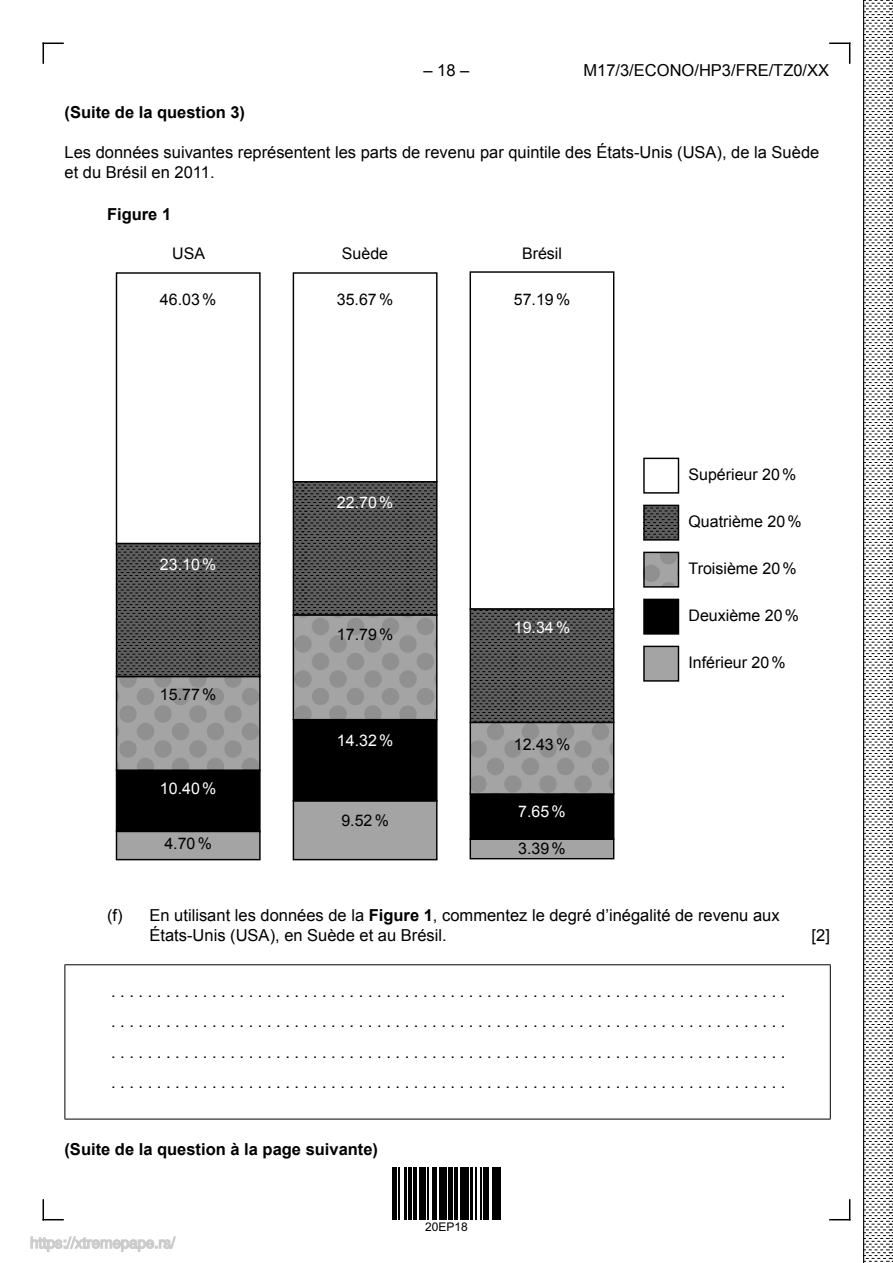
<style>
.page{position:relative;width:893px;height:1263px;background:#fff}
.page>*{position:absolute;margin:0;border:0;box-sizing:border-box;transform-origin:0 0}
.t1{font:16.5px/30.5px "Arial";color:#000}
.t2{font:700 16.5px "Arial";color:#000}
.t3{font:16.05px "Arial";color:#000}
.t4{font:16.05px "Arial";color:#fff}
.t5{font:12px "Arial";color:#000}
.s1{font-weight:700}
</style>
<div class="page">
<div style="left:643px;top:458px;width:36px;height:36px;border:1px solid #000"></div>
<svg style="left:645px;top:507px;width:32px;height:32px"></svg>
<div style="left:643px;top:505px;width:36px;height:36px;border:1px solid #000"></div>
<div style="left:643px;top:552px;width:36px;height:36px;border:1px solid #000"></div>
<div style="left:644px;top:552px;width:34px;height:35px;background:linear-gradient(to right,#9a9a9a,#9e9e9e)"></div>
<div style="left:644px;top:599px;width:34px;height:35px;background:#000"></div>
<div style="left:643px;top:599px;width:36px;height:36px;border:1px solid #000"></div>
<div style="left:644px;top:646px;width:34px;height:35px;background:#a4a4a4"></div>
<div style="left:643px;top:646px;width:36px;height:36px;border:1px solid #000"></div>
<div style="left:116px;top:272px;width:145px;height:272px;border:1px solid #000"></div>
<div style="left:116px;top:831px;width:144px;height:29px;background:#a4a4a4"></div>
<div style="left:116px;top:831px;width:145px;height:29px;border:1px solid #000"></div>
<div style="left:116px;top:770px;width:144px;height:61px;background:#000"></div>
<div style="left:116px;top:769px;width:145px;height:63px;border:1px solid #000"></div>
<div style="left:116px;top:676px;width:144px;height:94px;background:linear-gradient(to right,#9c9c9c,#9c9c9c)"></div>
<svg style="left:118px;top:545px;width:141px;height:130px;background:#4e4e4e"></svg>
<div style="left:116px;top:543px;width:145px;height:134px;border:1px solid #000"></div>
<div style="left:293px;top:272px;width:145px;height:210px;border:1px solid #000"></div>
<div style="left:293px;top:801px;width:144px;height:59px;background:#a4a4a4"></div>
<div style="left:293px;top:800px;width:145px;height:60px;border:1px solid #000"></div>
<div style="left:293px;top:720px;width:144px;height:81px;background:#000"></div>
<div style="left:293px;top:719px;width:145px;height:82px;border:1px solid #000"></div>
<div style="left:293px;top:615px;width:144px;height:105px;background:linear-gradient(to right,#9c9c9c,#9c9c9c)"></div>
<svg style="left:295px;top:483px;width:141px;height:131px;background:#4e4e4e"></svg>
<div style="left:293px;top:481px;width:145px;height:135px;border:1px solid #000"></div>
<div style="left:470px;top:271px;width:144px;height:339px;border:1px solid #000"></div>
<div style="left:470px;top:839px;width:144px;height:20px;background:#a4a4a4"></div>
<div style="left:470px;top:838px;width:144px;height:21px;border:1px solid #000"></div>
<div style="left:470px;top:794px;width:144px;height:45px;background:#000"></div>
<div style="left:470px;top:793px;width:144px;height:47px;border:1px solid #000"></div>
<div style="left:470px;top:722px;width:144px;height:72px;background:linear-gradient(to right,#9c9c9c,#9c9c9c)"></div>
<svg style="left:472px;top:610px;width:140px;height:111px;background:#4e4e4e"></svg>
<div style="left:470px;top:608px;width:144px;height:115px;border:1px solid #000"></div>
<hr style="left:65px;top:964px;width:766px;height:1px;background:#000">
<hr style="left:65px;top:965px;width:1px;height:154px;background:#000">
<hr style="left:830px;top:965px;width:1px;height:154px;background:#000">
<hr style="left:65px;top:1119px;width:766px;height:1px;background:#000">
<hr style="left:392px;top:1167px;width:2px;height:52px;background:#000">
<hr style="left:395px;top:1167px;width:1px;height:52px;background:#000">
<hr style="left:399px;top:1167px;width:1px;height:52px;background:#000">
<hr style="left:404px;top:1167px;width:2px;height:52px;background:#000">
<hr style="left:408px;top:1167px;width:3px;height:52px;background:#000">
<hr style="left:414px;top:1167px;width:1px;height:52px;background:#000">
<hr style="left:416px;top:1167px;width:1px;height:52px;background:#000">
<hr style="left:419px;top:1167px;width:3px;height:52px;background:#000">
<hr style="left:423px;top:1167px;width:2px;height:52px;background:#000">
<hr style="left:428px;top:1167px;width:1px;height:52px;background:#000">
<hr style="left:432px;top:1167px;width:2px;height:52px;background:#000">
<hr style="left:435px;top:1167px;width:1px;height:52px;background:#000">
<hr style="left:439px;top:1167px;width:4px;height:52px;background:#000">
<hr style="left:444px;top:1167px;width:3px;height:52px;background:#000">
<hr style="left:448px;top:1167px;width:2px;height:52px;background:#000">
<hr style="left:451px;top:1167px;width:1px;height:52px;background:#000">
<hr style="left:455px;top:1167px;width:3px;height:52px;background:#000">
<hr style="left:460px;top:1167px;width:2px;height:52px;background:#000">
<hr style="left:463px;top:1167px;width:3px;height:52px;background:#000">
<hr style="left:467px;top:1167px;width:2px;height:52px;background:#000">
<hr style="left:471px;top:1167px;width:2px;height:52px;background:#000">
<hr style="left:475px;top:1167px;width:1px;height:52px;background:#000">
<hr style="left:480px;top:1167px;width:1px;height:52px;background:#000">
<hr style="left:484px;top:1167px;width:2px;height:52px;background:#000">
<hr style="left:487px;top:1167px;width:2px;height:52px;background:#000">
<hr style="left:492px;top:1167px;width:3px;height:52px;background:#000">
<hr style="left:497px;top:1167px;width:1px;height:52px;background:#000">
<hr style="left:499px;top:1167px;width:2px;height:52px;background:#000">
<svg style="left:43px;top:43px;width:21px;height:21px"></svg>
<svg style="left:43px;top:1199px;width:21px;height:21px"></svg>
<svg style="left:829px;top:1199px;width:21px;height:21px"></svg>
<svg style="left:829px;top:43px;width:21px;height:21px"></svg>
<hr style="left:863px;top:0;width:1px;height:1263px;background:#000">
<svg style="left:863px;top:0;width:30px;height:1262px"></svg>
<svg style="left:30px;top:1236px;width:146px;height:16px"></svg>
<p class="t1" style="left:424px;top:56px;width:47px">– 18 –</p>
<p class="t1" style="left:583px;top:56px;width:247px">M17/3/ECONO/HP3/FRE/TZ0/XX</p>
<p class="t2" style="left:65px;top:105px;width:182px">(Suite de la question 3)</p>
<p class="t1" style="left:65px;top:144px;width:756px;line-height:19.8px">Les données suivantes représentent les parts de revenu par quintile des États-Unis (USA), de la Suède et du Brésil en 2011.</p>
<p class="t2" style="left:107px;top:207px;width:66px">Figure 1</p>
<p class="t3" style="left:172px;top:247px;width:34px">USA</p>
<p class="t3" style="left:342px;top:247px;width:48px">SuËde</p>
<p class="t3" style="left:522px;top:247px;width:41px">BrÈsil</p>
<p class="t3" style="left:160px;top:293px;width:58px">46.03%</p>
<p class="t3" style="left:337px;top:293px;width:58px">35.67%</p>
<p class="t3" style="left:514px;top:293px;width:58px">57.19%</p>
<p class="t4" style="left:160px;top:558px;width:58px">23.10%</p>
<p class="t3" style="left:160px;top:688px;width:58px">15.77%</p>
<p class="t4" style="left:160px;top:782px;width:58px">10.40%</p>
<p class="t3" style="left:164px;top:837px;width:49px">4.70%</p>
<p class="t4" style="left:337px;top:496px;width:58px">22.70%</p>
<p class="t3" style="left:337px;top:628px;width:58px">17.79%</p>
<p class="t4" style="left:337px;top:734px;width:58px">14.32%</p>
<p class="t3" style="left:341px;top:814px;width:49px">9.52%</p>
<p class="t4" style="left:514px;top:621px;width:58px">19.34%</p>
<p class="t3" style="left:514px;top:738px;width:58px">12.43%</p>
<p class="t4" style="left:518px;top:805px;width:49px">7.65%</p>
<p class="t3" style="left:518px;top:842px;width:49px">3.39%</p>
<p class="t3" style="left:688px;top:468px;width:109px">SupÈrieur 20%</p>
<p class="t3" style="left:688px;top:515px;width:115px">QuatriËme 20%</p>
<p class="t3" style="left:688px;top:562px;width:110px">TroisiËme 20%</p>
<p class="t3" style="left:688px;top:609px;width:112px">DeuxiËme 20%</p>
<p class="t3" style="left:688px;top:656px;width:99px">InfÈrieur 20%</p>
<p class="t1" style="left:150px;top:906px;width:632px;line-height:19.8px;text-indent:-43px">(f) En utilisant les données de la <span class="s1">Figure 1</span>, commentez le degré d’inégalité de revenu aux<br>États-Unis (USA), en Suède et au Brésil.</p>
<p class="t1" style="left:111px;top:977px;width:676px;text-align:justify">.......................................................................... .......................................................................... .......................................................................... ..........................................................................</p>
<p class="t1" style="left:812px;top:921px;width:20px">[2]</p>
<p class="t2" style="left:64px;top:1143px;width:315px">(Suite de la question à la page suivante)</p>
<p class="t5" style="left:425px;top:1220px;width:44px">20EP18</p>
</div>
